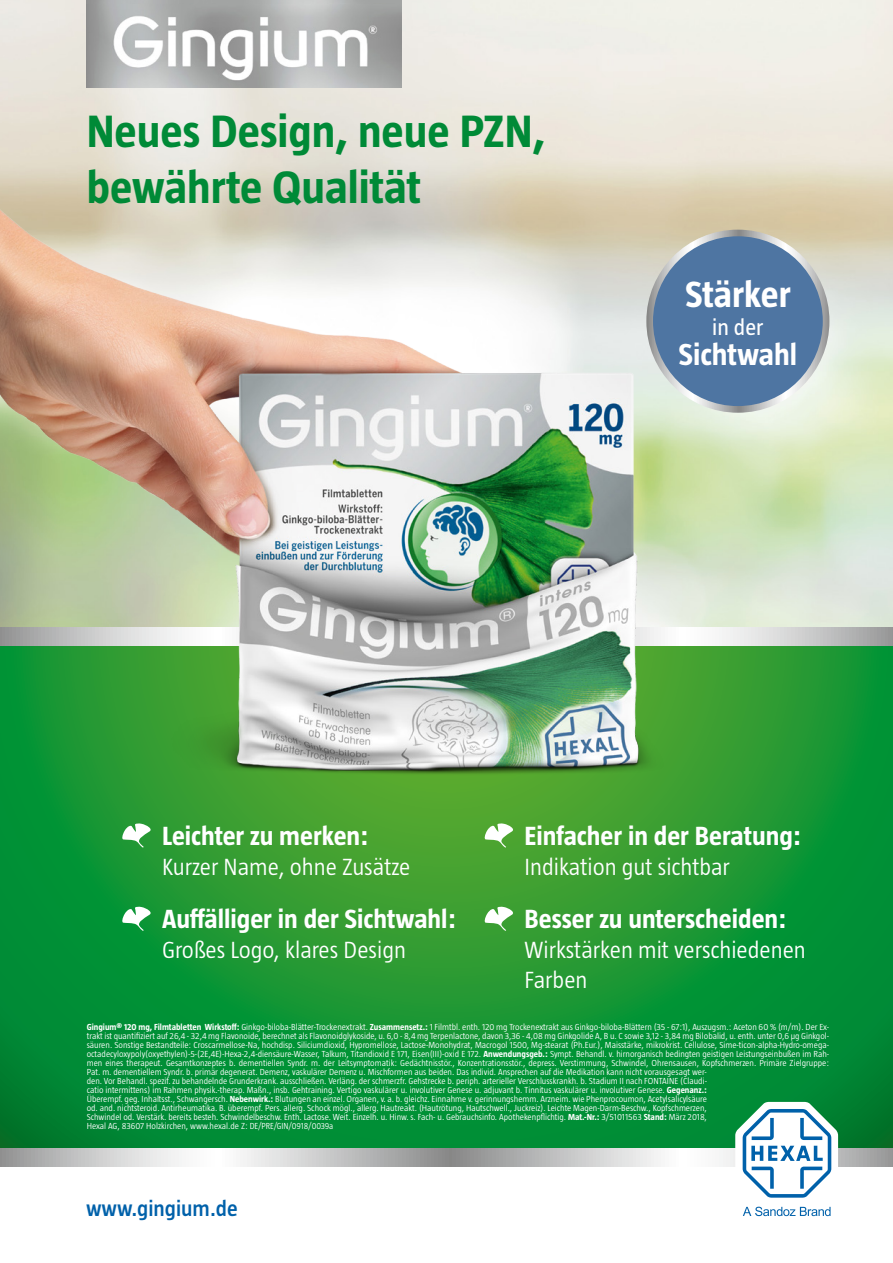
<style>
.page{position:relative;width:893px;height:1263px;background:#fff}
.page>*{position:absolute;margin:0;border:0;box-sizing:border-box;transform-origin:0 0}
.t1{font:700 46.5px/55.8px "Taz Hexal";color:#008a37}
.t2{font:700 37.35px "Taz Hexal";color:#fff}
.t3{font:700 31.05px "Taz Hexal";color:#fff}
.t4{font:700 27px "Taz Hexal";color:#fff}
.t5{font:300 24px/30px "Taz Hexal";color:#fff}
.t6{font:23.1px "Taz Hexal";color:#fff}
.t7{font:600 22.5px "Taz Hexal";color:#0061aa}
.t8{font:300 9px/9px "Taz Hexal";color:#fff}
.s1{font-weight:700}
</style>
<div class="page">
<svg style="left:0;top:645px;width:893px;height:503px;background:#079034"></svg>
<svg style="left:0;top:1148px;width:893px;height:18px"></svg>
<svg style="left:747px;top:627px;width:146px;height:18px;background:#c3c3c4"></svg>
<svg style="left:735px;top:1102px;width:103px;height:114px"></svg>
<img style="left:87px;top:0;width:315px;height:88px">
<img style="left:0;top:134px;width:747px;height:849px">
<svg style="left:484px;top:823px;width:32px;height:25px"></svg>
<svg style="left:484px;top:906px;width:32px;height:25px"></svg>
<svg style="left:121px;top:823px;width:32px;height:25px"></svg>
<svg style="left:121px;top:906px;width:32px;height:25px"></svg>
<div style="left:650px;top:233px;width:176px;height:176px;background:#4e75a2;border-radius:50%"></div>
<div style="left:646px;top:230px;width:183px;height:183px;border:7px solid #fff;border-radius:50%"></div>
<h1 class="t1" style="left:87px;top:103px;width:460px">Neues Design, neue PZN, bewährte Qualität</h1>
<h2 class="t2" style="left:685px;top:273px;width:107px">Stärker</h2>
<h3 class="t6" style="left:712px;top:314px;width:53px">in der</h3>
<h3 class="t3" style="left:679px;top:337px;width:120px">Sichtwahl</h3>
<h3 class="t4" style="left:162px;top:820px;width:208px">Leichter zu merken:</h3>
<h3 class="t5" style="left:162px;top:851px;width:250px">Kurzer Name, ohne Zusätze</h3>
<h3 class="t4" style="left:162px;top:903px;width:295px">Auffälliger in der Sichtwahl:</h3>
<h3 class="t5" style="left:162px;top:934px;width:245px">Großes Logo, klares Design</h3>
<h3 class="t4" style="left:525px;top:820px;width:278px">Einfacher in der Beratung:</h3>
<h3 class="t5" style="left:525px;top:851px;width:207px">Indikation gut sichtbar</h3>
<h3 class="t4" style="left:525px;top:903px;width:264px">Besser zu unterscheiden:</h3>
<h3 class="t5" style="left:525px;top:934px;width:283px">Wirkstärken mit verschiedenen<br>Farben</h3>
<p class="t8" style="left:87px;top:1023px;width:744px"><span class="s1">Gingium® 120 mg, Filmtabletten Wirkstoff:</span> Ginkgo-biloba-Blätter-Trockenextrakt. <span class="s1">Zusammensetz.:</span> 1 Filmtbl. enth. 120 mg Trockenextrakt aus Ginkgo-biloba-Blättern (35 - 67:1), Auszugsm.: Aceton 60 % (m/m). Der Ex&shy;trakt ist quantifiziert auf 26,4 - 32,4 mg Flavonoide, berechnet als Flavonoidglykoside, u. 6,0 - 8,4 mg Terpenlactone, davon 3,36 - 4,08 mg Ginkgolide A, B u. C sowie 3,12 - 3,84 mg Bilobalid, u. enth. unter 0,6 µg Ginkgol&shy;säuren. Sonstige Bestandteile: Croscarmellose-Na, hochdisp. Siliciumdioxid, Hypromellose, Lactose-Monohydrat, Macrogol 1500, Mg-stearat (Ph.Eur.), Maisstärke, mikrokrist. Cellulose, Sime-ticon-alpha-Hydro-omega&shy;octadecyloxypoly(oxyethylen)-5-(2E,4E)-Hexa-2,4-diensäure-Wasser, Talkum, Titandioxid E 171, Eisen(III)-oxid E 172. <span class="s1">Anwendungsgeb.:</span> Sympt. Behandl. v. hirnorganisch bedingten geistigen Leistungseinbußen im Rah&shy;men eines therapeut. Gesamtkonzeptes b. dementiellen Syndr. m. der Leitsymptomatik: Gedächtnisstör., Konzentrationsstör., depress. Verstimmung, Schwindel, Ohrensausen, Kopfschmerzen. Primäre Zielgruppe:<br>Pat. m. dementiellem Syndr. b. primär degenerat. Demenz, vaskulärer Demenz u. Mischformen aus beiden. Das individ. Ansprechen auf die Medikation kann nicht vorausgesagt wer-<br>den. Vor Behandl. spezif. zu behandelnde Grunderkrank. ausschließen. Verläng. der schmerzfr. Gehstrecke b. periph. arterieller Verschlusskrankh. b. Stadium II nach FONTAINE (Claudi-<br>catio intermittens) im Rahmen physik.-therap. Maßn., insb. Gehtraining. Vertigo vaskulärer u. involutiver Genese u. adjuvant b. Tinnitus vaskulärer u. involutiver Genese. <span class="s1">Gegenanz.:<br></span>Überempf. geg. Inhaltsst., Schwangersch. <span class="s1">Nebenwirk.:</span> Blutungen an einzel. Organen, v. a. b. gleichz. Einnahme v. gerinnungshemm. Arzneim. wie Phenprocoumon, Acetylsalicylsäure<br>od. and. nichtsteroid. Antirheumatika. B. überempf. Pers. allerg. Schock mögl., allerg. Hautreakt. (Hautrötung, Hautschwell., Juckreiz). Leichte Magen-Darm-Beschw., Kopfschmerzen,<br>Schwindel od. Verstärk. bereits besteh. Schwindelbeschw. Enth. Lactose. Weit. Einzelh. u. Hinw. s. Fach- u. Gebrauchsinfo. Apothekenpflichtig. <span class="s1">Mat.-Nr.:</span> 3/51011563 <span class="s1">Stand:</span> März 2018,<br>Hexal AG, 83607 Holzkirchen, www.hexal.de Z: DE/PRE/GIN/0918/0039a</p>
<h3 class="t7" style="left:86px;top:1195px;width:153px">www.gingium.de</h3>
</div>
